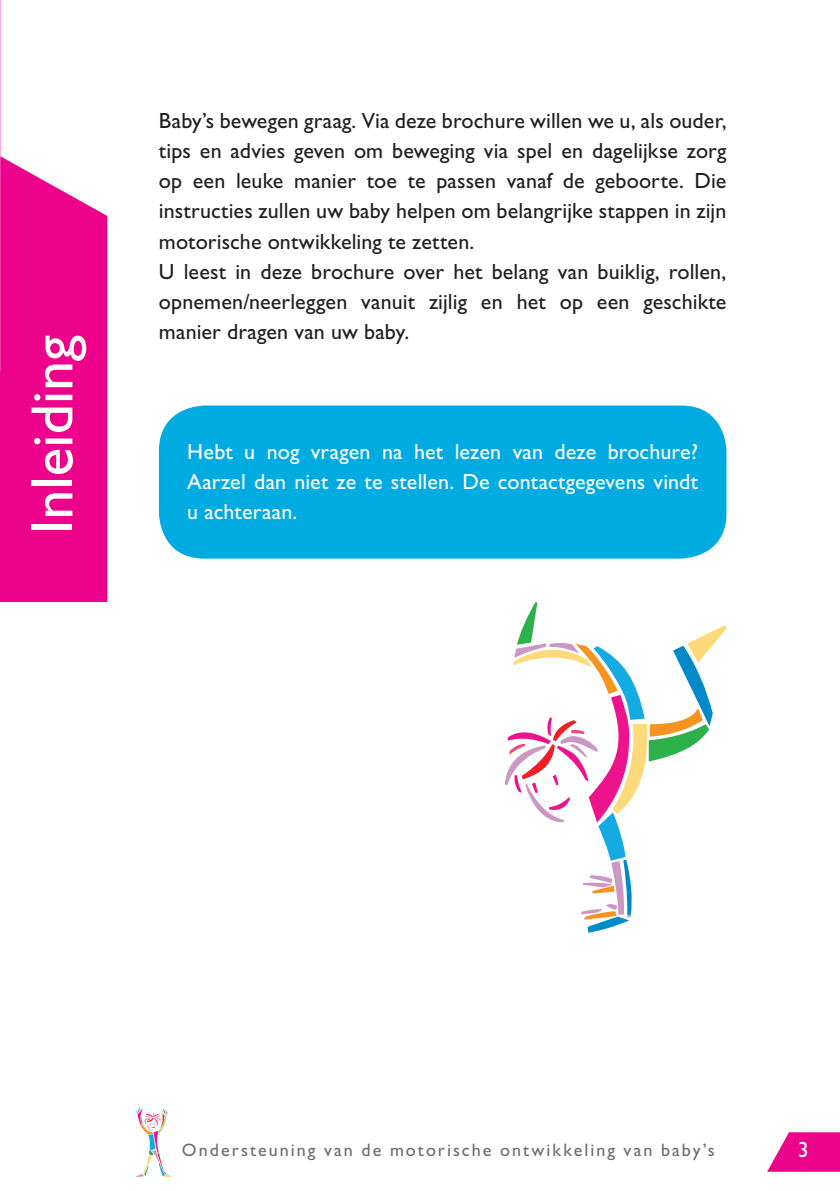
<style>
.page{position:relative;width:840px;height:1191px;background:#fff}
.page>*{position:absolute;margin:0;border:0;box-sizing:border-box;transform-origin:0 0}
.t1{font:60px "Gill Sans Std";color:#fff}
.t2{font:22px/30px "Gill Sans Std";letter-spacing:.005em;color:#231f20}
.t3{font:22px/30px "Gill Sans Std";letter-spacing:.005em;color:#fff;text-align:justify}
.t4{font:18px "Gill Sans Std";letter-spacing:.115em;color:#6c6d70}
</style>
<div class="page">
<svg style="left:767px;top:1132px;width:72px;height:39px"></svg>
<svg style="left:136px;top:1107px;width:35px;height:70px"></svg>
<div style="left:159px;top:405px;width:567px;height:153px;background:#00abe1;border-radius:45px"></div>
<hr style="left:0;top:0;width:1px;height:156px;background:#ed028c">
<div style="left:0;top:156px;width:107px;height:446px;background:#ed028c"></div>
<hr style="left:0;top:156px;width:1px;height:215px;background:#ed028c">
<svg style="left:504px;top:602px;width:222px;height:330px"></svg>
<h1 class="t1" style="left:18px;top:534px;width:201px;rotate:-90deg">Inleiding</h1>
<p class="t2" style="left:159px;top:106px;width:568px">Baby’s bewegen graag. Via deze brochure willen we u, als ouder, tips en advies geven om beweging via spel en dagelijkse zorg op een leuke manier toe te passen vanaf de geboorte. Die instructies zullen uw baby helpen om belangrijke stappen in zijn motorische ontwikkeling te zetten.<br>U leest in deze brochure over het belang van buiklig, rollen, opnemen/neerleggen vanuit zijlig en het op een geschikte manier dragen van uw baby.</p>
<p class="t3" style="left:187px;top:436px;width:512px">Hebt u nog vragen na het lezen van deze brochure?<br>Aarzel dan niet ze te stellen. De contactgegevens vindt u achteraan.</p>
<p class="t4" style="left:182px;top:1139px;width:534px">Ondersteuning van de motorische ontwikkeling van baby’s</p>
<p class="t3" style="left:797px;top:1134px;width:12px">3</p>
</div>
